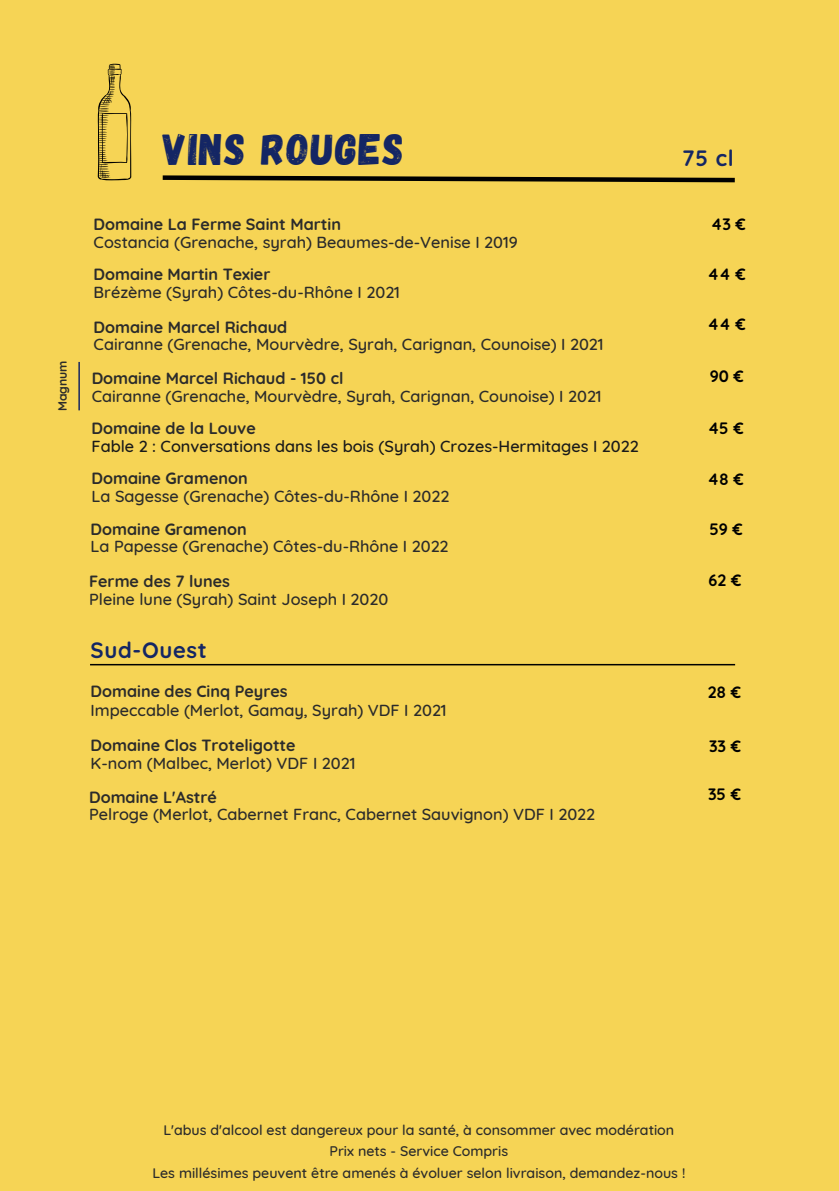
<style>
.page{position:relative;width:839px;height:1191px;background:#fff}
.page>*{position:absolute;margin:0;border:0;box-sizing:border-box;transform-origin:0 0}
.t1{font:44px "Gagalin";letter-spacing:.03em;color:#142664}
.t2{font:700 22.2px "Quicksand";letter-spacing:.03em;color:#142664}
.t3{font:500 16.4px "Quicksand";color:#2b2b2b}
.t4{font:500 16.4px "Quicksand";color:#1a1a1a}
.t5{font:700 16.4px "Quicksand";color:#000}
.t6{font:700 16.2px "Quicksand";color:#2b2b2b}
.t7{font:500 14.2px/21.4px "Quicksand";color:#2b2b2b;text-align:center}
.t8{font:700 12.2px "Quicksand";color:#2b2b2b}
</style>
<div class="page">
<div style="left:0;top:0;width:838px;height:1191px;background:#f6d455"></div>
<svg style="left:162px;top:175px;width:573px;height:8px"></svg>
<svg style="left:97px;top:64px;width:34px;height:117px"></svg>
<hr style="left:90px;top:664px;width:645px;height:1px;background:#000">
<hr style="left:78px;top:362px;width:2px;height:48px;background:#162764">
<h2 class="t8" style="left:55px;top:411px;width:52px;rotate:-90deg">Magnum</h2>
<p class="t1" style="left:163px;top:120px;width:243px">VINS ROUGES</p>
<p class="t2" style="left:682px;top:144px;width:53px">75 cl</p>
<h4 class="t6" style="left:94px;top:214px;width:249px">Domaine La Ferme Saint Martin</h4>
<h4 class="t5" style="left:710px;top:214px;width:37px">43 €</h4>
<h3 class="t3" style="left:94px;top:231px;width:425px">Costancia (Grenache, syrah) Beaumes-de-Venise I 2019</h3>
<h4 class="t6" style="left:94px;top:263px;width:178px">Domaine Martin Texier</h4>
<h4 class="t3" style="left:94px;top:281px;width:308px">Brézème (Syrah) Côtes-du-Rhône I 2021</h4>
<h3 class="t5" style="left:707px;top:264px;width:40px">44 €</h3>
<h4 class="t6" style="left:94px;top:317px;width:195px">Domaine Marcel Richaud</h4>
<h4 class="t5" style="left:707px;top:314px;width:40px">44 €</h4>
<h3 class="t3" style="left:94px;top:334px;width:511px">Cairanne (Grenache, Mourvèdre, Syrah, Carignan, Counoise) I 2021</h3>
<h4 class="t6" style="left:92px;top:368px;width:253px">Domaine Marcel Richaud - 150 cl</h4>
<h4 class="t5" style="left:709px;top:365px;width:36px">90 €</h4>
<h3 class="t3" style="left:92px;top:385px;width:511px">Cairanne (Grenache, Mourvèdre, Syrah, Carignan, Counoise) I 2021</h3>
<h4 class="t6" style="left:91px;top:418px;width:166px">Domaine de la Louve</h4>
<h4 class="t5" style="left:707px;top:418px;width:38px">45 €</h4>
<h3 class="t4" style="left:91px;top:436px;width:548px">Fable 2 : Conversations dans les bois (Syrah) Crozes-Hermitages I 2022</h3>
<h3 class="t6" style="left:91px;top:468px;width:158px">Domaine Gramenon</h3>
<h4 class="t5" style="left:707px;top:468px;width:38px">48 €</h4>
<h4 class="t3" style="left:91px;top:486px;width:359px">La Sagesse (Grenache) Côtes-du-Rhône I 2022</h4>
<h4 class="t6" style="left:91px;top:519px;width:158px">Domaine Gramenon</h4>
<h4 class="t5" style="left:709px;top:519px;width:35px">59 €</h4>
<h3 class="t3" style="left:91px;top:536px;width:359px">La Papesse (Grenache) Côtes-du-Rhône I 2022</h3>
<h4 class="t6" style="left:89px;top:571px;width:142px">Ferme des 7 lunes</h4>
<h4 class="t3" style="left:89px;top:589px;width:300px">Pleine lune (Syrah) Saint Joseph I 2020</h4>
<h3 class="t5" style="left:708px;top:570px;width:34px">62 €</h3>
<h2 class="t2" style="left:91px;top:636px;width:118px">Sud-Ouest</h2>
<h4 class="t6" style="left:91px;top:681px;width:198px">Domaine des Cinq Peyres</h4>
<h4 class="t3" style="left:91px;top:699px;width:357px">Impeccable (Merlot, Gamay, Syrah) VDF I 2021</h4>
<h3 class="t5" style="left:707px;top:682px;width:35px">28 €</h3>
<h4 class="t6" style="left:91px;top:735px;width:206px">Domaine Clos Troteligotte</h4>
<h4 class="t3" style="left:91px;top:753px;width:266px">K-nom (Malbec, Merlot) VDF I 2021</h4>
<h3 class="t5" style="left:709px;top:736px;width:34px">33 €</h3>
<h4 class="t6" style="left:89px;top:786px;width:129px">Domaine L'Astré</h4>
<h4 class="t5" style="left:708px;top:784px;width:35px">35 €</h4>
<h3 class="t3" style="left:89px;top:804px;width:507px">Pelroge (Merlot, Cabernet Franc, Cabernet Sauvignon) VDF I 2022</h3>
<h1 class="t7" style="left:152px;top:1119px;width:534px">L'abus d'alcool est dangereux pour la santé, à consommer avec modération<br>Prix nets - Service Compris<br>Les millésimes peuvent être amenés à évoluer selon livraison, demandez-nous !</h1>
</div>
